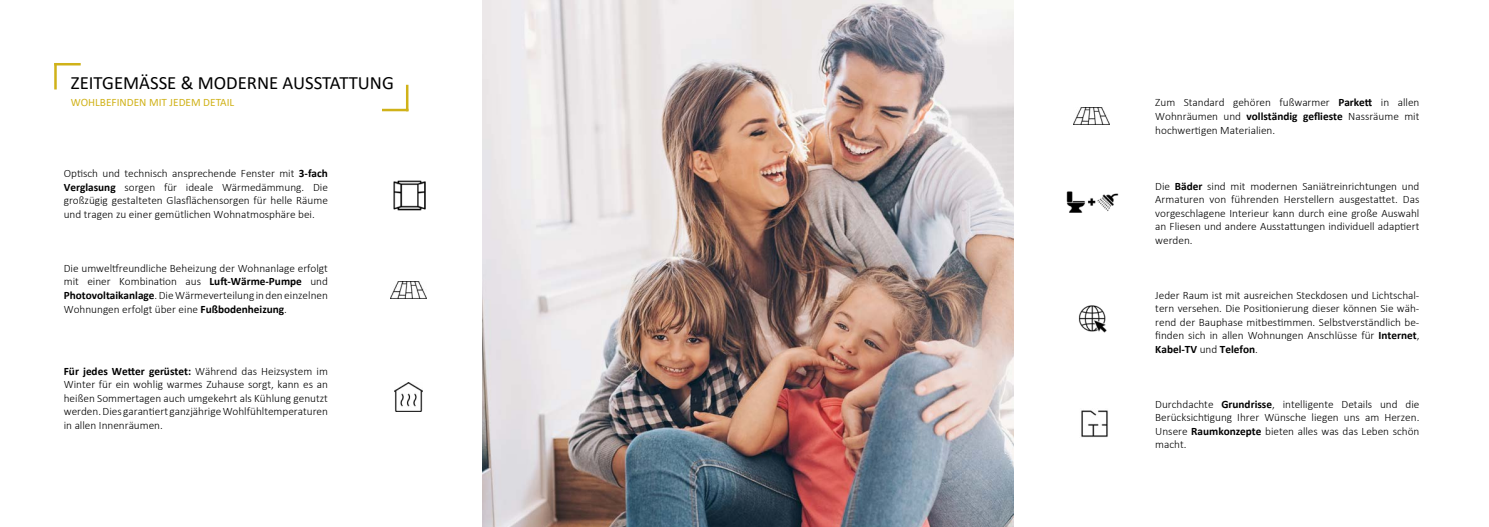
<style>
.page{position:relative;width:1489px;height:527px;background:#fff}
.page>*{position:absolute;margin:0;border:0;box-sizing:border-box;transform-origin:0 0}
.t1{font:18.75px "Calibri";color:#000}
.t2{font:300 11.25px/13.5px "Calibri";color:#000;text-align:justify}
.t3{font:11.25px "Calibri";color:#d0b219}
.s1{font-weight:700}
</style>
<div class="page">
<hr style="left:54px;top:63px;width:3px;height:26px;background:#d0b219">
<hr style="left:54px;top:63px;width:27px;height:2px;background:#d0b219">
<hr style="left:406px;top:85px;width:2px;height:26px;background:#d0b219">
<hr style="left:382px;top:109px;width:26px;height:2px;background:#d0b219">
<img style="left:482px;top:0;width:531px;height:526px">
<img style="left:393px;top:180px;width:33px;height:31px">
<img style="left:390px;top:281px;width:36px;height:17px">
<img style="left:394px;top:382px;width:29px;height:28px">
<img style="left:1073px;top:108px;width:36px;height:17px">
<img style="left:1066px;top:191px;width:52px;height:22px">
<img style="left:1078px;top:305px;width:29px;height:28px">
<img style="left:1081px;top:410px;width:27px;height:28px">
<h1 class="t1" style="left:71px;top:70px;width:324px">ZEITGEMÄSSE &amp; MODERNE AUSSTATTUNG</h1>
<p class="t3" style="left:71px;top:95px;width:165px">WOHLBEFINDEN MIT JEDEM DETAIL</p>
<p class="t2" style="left:64px;top:166px;width:265px">Optisch und technisch ansprechende Fenster mit <span class="s1">3-fach Verglasung</span> sorgen für ideale Wärmedämmung. Die großzügig gestalteten Glasflächensorgen für helle Räume und tragen zu einer gemütlichen Wohnatmosphäre bei.</p>
<p class="t2" style="left:64px;top:261px;width:265px">Die umweltfreundliche Beheizung der Wohnanlage erfolgt mit einer Kombination aus <span class="s1">Luft-Wärme-Pumpe</span> und <span class="s1">Photovoltaikanlage</span>. Die Wärmeverteilung in den einzelnen Wohnungen erfolgt über eine <span class="s1">Fußbodenheizung</span>.</p>
<p class="t2" style="left:64px;top:364px;width:266px"><span class="s1">Für jedes Wetter gerüstet:</span> Während das Heizsystem im Winter für ein wohlig warmes Zuhause sorgt, kann es an heißen Sommertagen auch umgekehrt als Kühlung genutzt werden. Dies garantiert ganzjährige Wohlfühltemperaturen in allen Innenräumen.</p>
<p class="t2" style="left:1155px;top:96px;width:265px">Zum Standard gehören fußwarmer <span class="s1">Parkett</span> in allen Wohnräumen und <span class="s1">vollständig geflieste</span> Nassräume mit hochwertigen Materialien.</p>
<p class="t2" style="left:1155px;top:179px;width:266px">Die <span class="s1">Bäder</span> sind mit modernen Saniätreinrichtungen und Armaturen von führenden Herstellern ausgestattet. Das vorgeschlagene Interieur kann durch eine große Auswahl an Fliesen und andere Ausstattungen individuell adaptiert werden.</p>
<p class="t2" style="left:1155px;top:288px;width:265px">Jeder Raum ist mit ausreichen Steckdosen und Lichtschal&shy;tern versehen. Die Positionierung dieser können Sie wäh&shy;rend der Bauphase mitbestimmen. Selbstverständlich be&shy;finden sich in allen Wohnungen Anschlüsse für <span class="s1">Internet</span>, <span class="s1">Kabel-TV</span> und <span class="s1">Telefon</span>.</p>
<p class="t2" style="left:1155px;top:396px;width:265px">Durchdachte <span class="s1">Grundrisse</span>, intelligente Details und die Berücksichtigung Ihrer Wünsche liegen uns am Herzen.<br>Unsere <span class="s1">Raumkonzepte</span> bieten alles was das Leben schön macht.</p>
</div>
